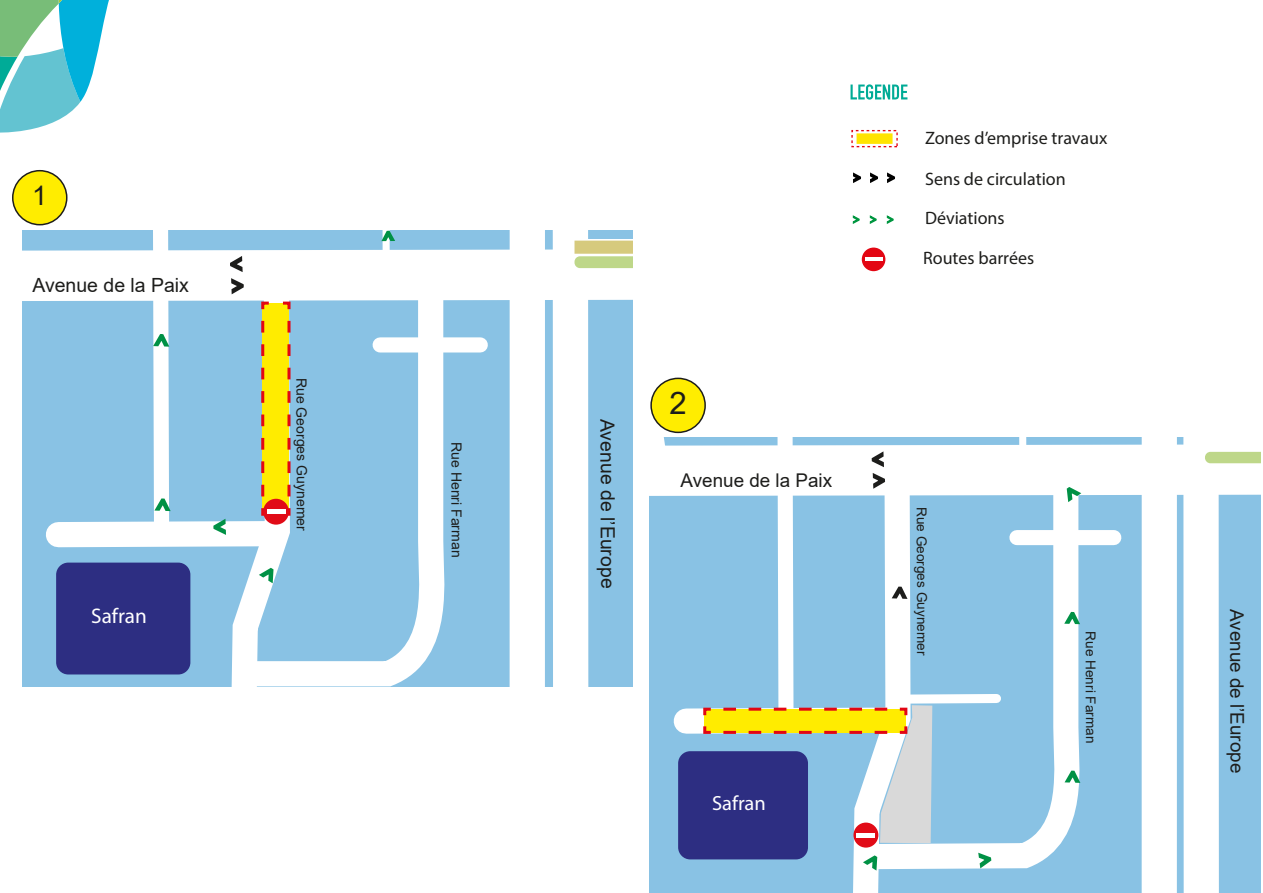
<style>
.page{position:relative;width:1263px;height:893px;background:#fff}
.page>*{position:absolute;margin:0;border:0;box-sizing:border-box;transform-origin:0 0}
.t1{font:31.05px "Arial";color:#1d1d1b}
.t2{font:27px "Arial";color:#1d1d1b}
.t3{font:21.15px "Myriad Pro";color:#fff}
.t4{font:20.55px "Myriad Pro";color:#fff}
.t5{font:19.5px "Arial";letter-spacing:-.005em;color:#1d1d1b}
.t6{font:18.9px "Arial";letter-spacing:-.005em;color:#1d1d1b}
.t7{font:18px "Myriad Pro";color:#1d1d1b}
.t8{font:14.1px "Arial";letter-spacing:-.005em;color:#1d1d1b}
.t9{font:13.65px "Arial";letter-spacing:-.005em;color:#1d1d1b}
</style>
<div class="page">
<svg style="left:852px;top:215px;width:8px;height:9px"></svg>
<svg style="left:869px;top:215px;width:8px;height:9px"></svg>
<svg style="left:886px;top:215px;width:8px;height:9px"></svg>
<div style="left:862px;top:248px;width:23px;height:23px;background:#e30613;border-radius:50%"></div>
<hr style="left:865px;top:257px;width:17px;height:4px;background:#fff">
<svg style="left:853px;top:172px;width:43px;height:11px"></svg>
<div style="left:851px;top:130px;width:47px;height:17px;border:1px dashed #e30614"></div>
<div style="left:856px;top:133px;width:36px;height:11px;background:#ffe401"></div>
<svg style="left:850px;top:84px;width:57px;height:16px"></svg>
<svg style="left:0;top:0;width:109px;height:192px"></svg>
<div style="left:22px;top:230px;width:611px;height:457px;background:#89c2e4"></div>
<div style="left:510px;top:230px;width:35px;height:457px;background:#fff"></div>
<svg style="left:22px;top:230px;width:488px;height:96px"></svg>
<svg style="left:545px;top:230px;width:88px;height:457px"></svg>
<div style="left:574px;top:241px;width:59px;height:13px;background:#d6ca7d"></div>
<svg style="left:398px;top:267px;width:58px;height:416px"></svg>
<div style="left:380px;top:337px;width:100px;height:15px;background:#fff"></div>
<svg style="left:33px;top:230px;width:365px;height:457px"></svg>
<div style="left:263px;top:499px;width:26px;height:26px;background:#e10b17;border-radius:50%"></div>
<hr style="left:267px;top:510px;width:18px;height:4px;background:#fff">
<div style="left:56px;top:563px;width:134px;height:111px;background:#2d2e82;border-radius:12px"></div>
<div style="left:649px;top:438px;width:612px;height:455px;background:#89c2e4"></div>
<div style="left:1142px;top:438px;width:35px;height:455px;background:#fff"></div>
<svg style="left:649px;top:438px;width:493px;height:83px"></svg>
<svg style="left:1176px;top:438px;width:85px;height:455px"></svg>
<svg style="left:1030px;top:462px;width:61px;height:405px"></svg>
<div style="left:1017px;top:530px;width:97px;height:15px;background:#fff"></div>
<svg style="left:661px;top:438px;width:369px;height:455px"></svg>
<div style="left:853px;top:823px;width:25px;height:25px;background:#e10b17;border-radius:50%"></div>
<hr style="left:857px;top:833px;width:18px;height:4px;background:#fff">
<svg style="left:1062px;top:768px;width:21px;height:17px"></svg>
<svg style="left:1062px;top:609px;width:20px;height:18px"></svg>
<svg style="left:1065px;top:485px;width:19px;height:20px"></svg>
<div style="left:678px;top:751px;width:130px;height:108px;background:#2d2e82;border-radius:12px"></div>
<div style="left:13px;top:171px;width:54px;height:54px;background:#ffed00;border-radius:50%"></div>
<div style="left:12px;top:170px;width:56px;height:55px;border:2px solid #1d1d1b;border-radius:50%"></div>
<div style="left:651px;top:378px;width:54px;height:54px;background:#ffed00;border-radius:50%"></div>
<div style="left:650px;top:378px;width:56px;height:55px;border:2px solid #1d1d1b;border-radius:50%"></div>
<h2 class="t2" style="left:32px;top:177px;width:17px">1</h2>
<p class="t5" style="left:32px;top:272px;width:158px">Avenue de la Paix</p>
<p class="t7" style="left:925px;top:127px;width:184px">Zones d’emprise travaux</p>
<p class="t7" style="left:925px;top:167px;width:142px">Sens de circulation</p>
<p class="t7" style="left:925px;top:206px;width:81px">Déviations</p>
<p class="t7" style="left:923px;top:247px;width:113px">Routes barrées</p>
<p class="t8" style="left:311px;top:378px;width:155px;rotate:90deg">Rue Georges Guynemer</p>
<h1 class="t1" style="left:669px;top:381px;width:19px">2</h1>
<p class="t5" style="left:621px;top:419px;width:171px;rotate:90deg">Avenue de l’Europe</p>
<p class="t8" style="left:466px;top:442px;width:117px;rotate:90deg">Rue Henri Farman</p>
<p class="t6" style="left:681px;top:467px;width:153px">Avenue de la Paix</p>
<p class="t9" style="left:931px;top:507px;width:150px;rotate:90deg">Rue Georges Guynemer</p>
<p class="t3" style="left:91px;top:603px;width:57px">Safran</p>
<p class="t6" style="left:1250px;top:609px;width:166px;rotate:90deg">Avenue de l’Europe</p>
<p class="t9" style="left:1100px;top:631px;width:113px;rotate:90deg">Rue Henri Farman</p>
<p class="t4" style="left:712px;top:790px;width:55px">Safran</p>
</div>
